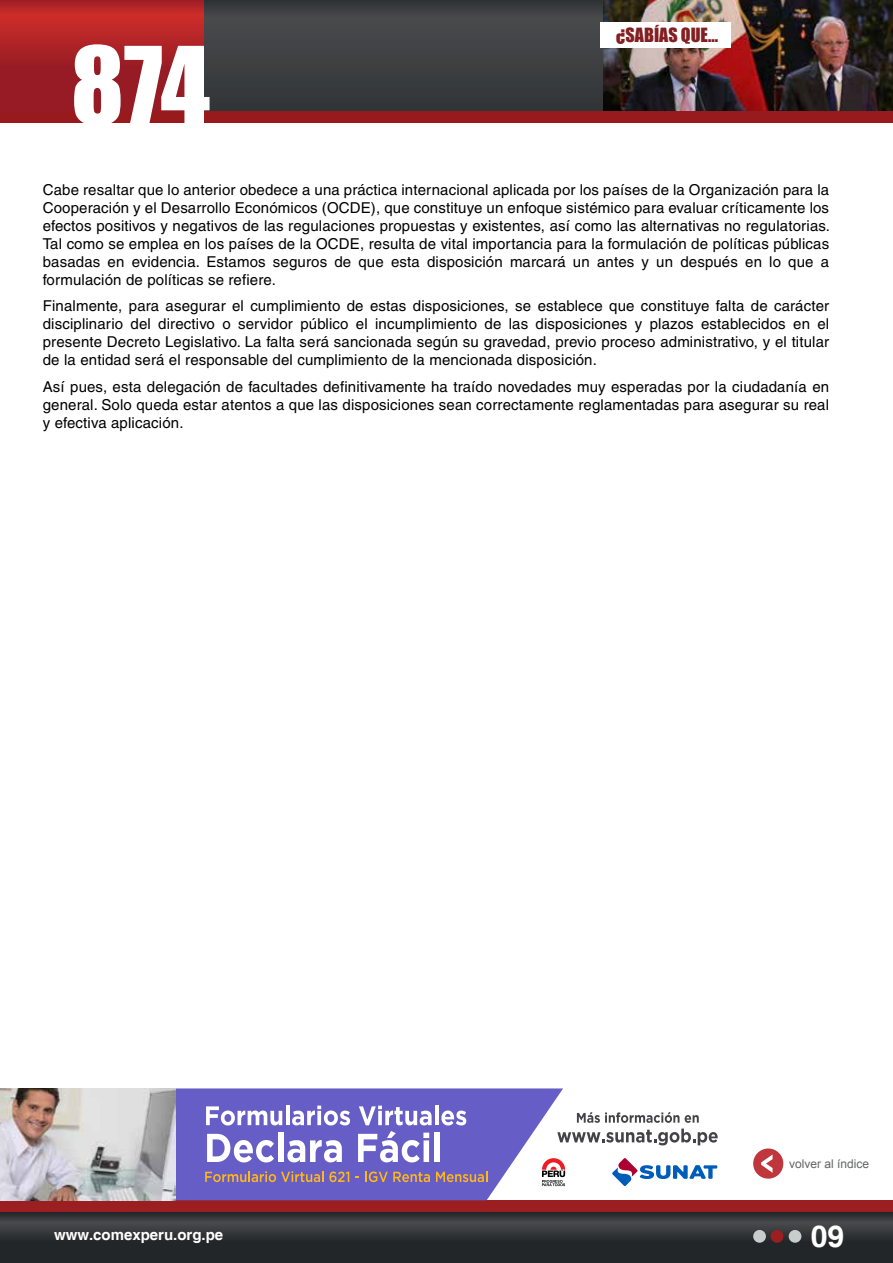
<style>
.page{position:relative;width:893px;height:1263px;background:#fff}
.page>*{position:absolute;margin:0;border:0;box-sizing:border-box;transform-origin:0 0}
.t1{font:99px "Impact";color:#fff}
.t2{font:700 30px "Helvetica";color:#fff}
.t3{font:18px "Impact";color:#831f21}
.t4{font:15px/18px "Helvetica";letter-spacing:.01em;color:#000;text-align:justify}
.t5{font:700 15px "Helvetica";color:#fff}
.t6{font:12px "Arial";color:#636465}
</style>
<div class="page">
<div style="left:200px;top:0;width:422px;height:123px;background:#3d3f41"></div>
<img style="left:604px;top:0;width:289px;height:111px">
<svg style="left:0;top:1212px;width:893px;height:51px;background:#2d3033"></svg>
<div style="left:0;top:1200px;width:893px;height:12px;background:#9b1f21"></div>
<div style="left:753px;top:1230px;width:13px;height:13px;background:#c9cccc;border-radius:50%"></div>
<div style="left:771px;top:1230px;width:12px;height:13px;background:#9b1f21;border-radius:50%"></div>
<div style="left:789px;top:1230px;width:12px;height:13px;background:#c9cccc;border-radius:50%"></div>
<div style="left:753px;top:1148px;width:30px;height:31px;background:#bf363d;border-radius:50%"></div>
<svg style="left:761px;top:1155px;width:11px;height:18px"></svg>
<svg style="left:0;top:0;width:203px;height:111px;background:#a72026"></svg>
<div style="left:0;top:111px;width:893px;height:12px;background:#991a1c"></div>
<div style="left:600px;top:22px;width:131px;height:26px;background:#fff"></div>
<svg style="left:176px;top:1088px;width:387px;height:112px;background:#7a71cd"></svg>
<svg style="left:206px;top:1106px;width:76px;height:19px"></svg>
<hr style="left:286px;top:1105px;width:3px;height:20px;background:#fff">
<svg style="left:292px;top:1105px;width:58px;height:20px"></svg>
<svg style="left:359px;top:1105px;width:73px;height:20px"></svg>
<hr style="left:435px;top:1105px;width:4px;height:20px;background:#fff">
<svg style="left:441px;top:1110px;width:25px;height:15px"></svg>
<svg style="left:205px;top:1171px;width:144px;height:11px;background:#997b8b"></svg>
<svg style="left:365px;top:1171px;width:65px;height:11px"></svg>
<svg style="left:436px;top:1171px;width:51px;height:11px"></svg>
<svg style="left:207px;top:1134px;width:67px;height:28px"></svg>
<div style="left:278px;top:1132px;width:5px;height:30px;background:#fff"></div>
<svg style="left:287px;top:1140px;width:55px;height:22px"></svg>
<svg style="left:358px;top:1131px;width:71px;height:31px"></svg>
<div style="left:434px;top:1132px;width:6px;height:30px;background:#fff"></div>
<svg style="left:542px;top:1158px;width:23px;height:28px"></svg>
<svg style="left:612px;top:1158px;width:105px;height:28px"></svg>
<img style="left:0;top:1088px;width:176px;height:112px">
<svg style="left:557px;top:1112px;width:161px;height:33px"></svg>
<h1 class="t1" style="left:71px;top:8px;width:141px">874</h1>
<p class="t3" style="left:616px;top:21px;width:103px">¿SABÍAS QUE...</p>
<p class="t4" style="left:43px;top:181px;width:789px">Cabe resaltar que lo anterior obedece a una práctica internacional aplicada por los países de la Organización para la Cooperación y el Desarrollo Económicos (OCDE), que constituye un enfoque sistémico para evaluar críticamente los efectos positivos y negativos de las regulaciones propuestas y existentes, así como las alternativas no regulatorias.<br>Tal como se emplea en los países de la OCDE, resulta de vital importancia para la formulación de políticas públicas basadas en evidencia. Estamos seguros de que esta disposición marcará un antes y un después en lo que a formulación de políticas se refiere.</p>
<p class="t4" style="left:43px;top:297px;width:788px">Finalmente, para asegurar el cumplimiento de estas disposiciones, se establece que constituye falta de carácter disciplinario del directivo o servidor público el incumplimiento de las disposiciones y plazos establecidos en el presente Decreto Legislativo. La falta será sancionada según su gravedad, previo proceso administrativo, y el titular de la entidad será el responsable del cumplimiento de la mencionada disposición.</p>
<p class="t4" style="left:43px;top:378px;width:788px">Así pues, esta delegación de facultades definitivamente ha traído novedades muy esperadas por la ciudadanía en general. Solo queda estar atentos a que las disposiciones sean correctamente reglamentadas para asegurar su real y efectiva aplicación.</p>
<p class="t5" style="left:54px;top:1226px;width:171px">www.comexperu.org.pe</p>
<p class="t6" style="left:789px;top:1156px;width:82px">volver al índice</p>
<h2 class="t2" style="left:811px;top:1218px;width:35px">09</h2>
</div>
